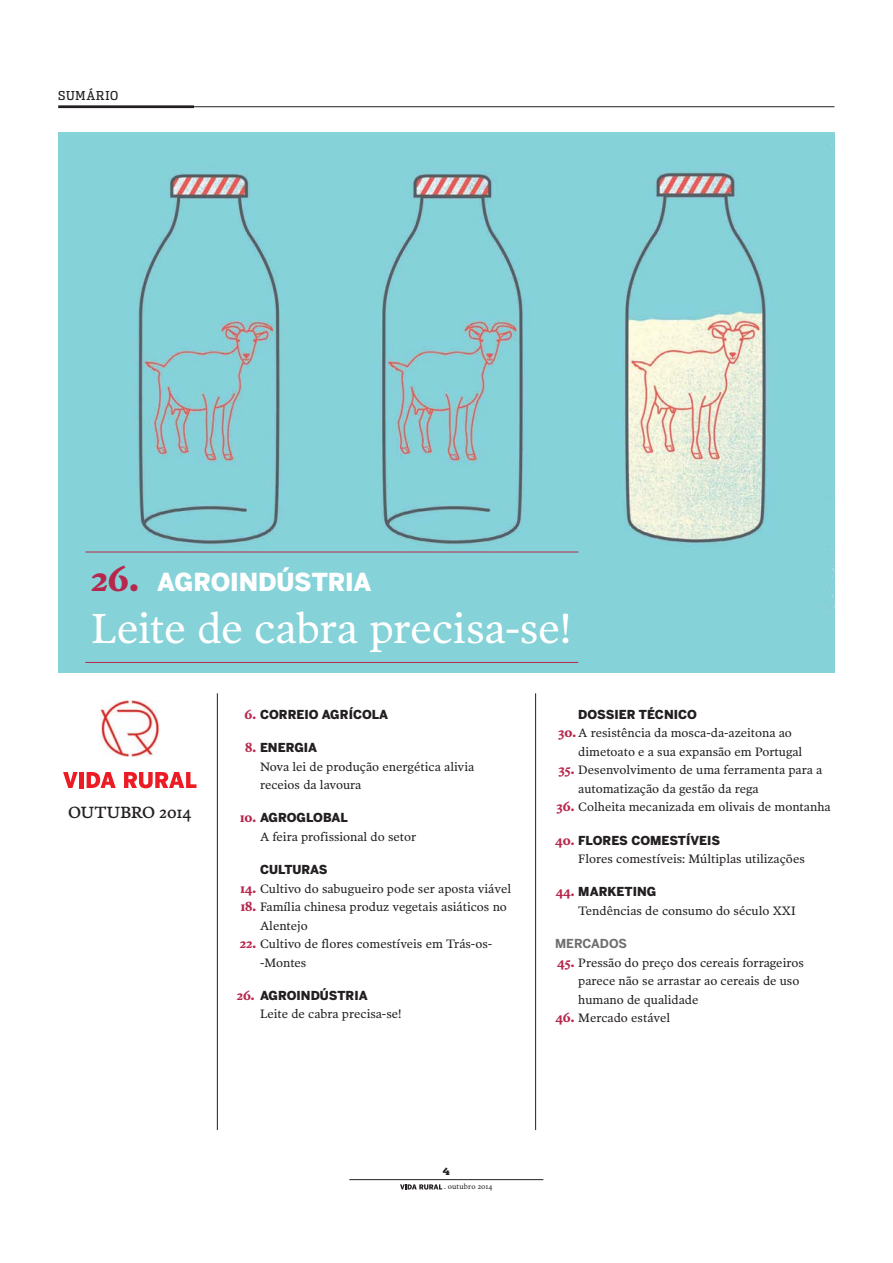
<style>
.page{position:relative;width:893px;height:1263px;background:#fff}
.page>*{position:absolute;margin:0;border:0;box-sizing:border-box;transform-origin:0 0}
.t1{font:42.45px "Poynter Text Roman Two";letter-spacing:-.01em;color:#fff}
.t2{font:900 24.6px "Benton Sans";letter-spacing:-.01em;color:#fff}
.t3{font:16.5px "Poynter Text Roman Four";letter-spacing:.01em;color:#231f20}
.t4{font:12.3px/18.5px "Poynter Text Roman Two";color:#231f20}
.t5{font:900 12.3px "Benton Sans";color:#231f20}
.t6{font:700 12.3px "Benton Sans";color:#6d6e70}
.t7{font:12.3px "Dispatch Cond";letter-spacing:.065em;color:#231f20}
.t8{font:900 9.6px "Dispatch";color:#231f20}
.t9{font:7.35px "Poynter Text Roman Two";letter-spacing:.015em;color:#231f20}
.s1{font-family:"Poynter Text";font-weight:700;font-size:32.85px;color:#b7274c}
.s2{font-family:"Poynter Text";font-weight:700;color:#b7274c}
</style>
<div class="page">
<svg style="left:400px;top:1184px;width:42px;height:6px"></svg>
<hr style="left:349px;top:1179px;width:194px;height:1px;background:#231f20">
<hr style="left:58px;top:105px;width:136px;height:3px;background:#231f20">
<hr style="left:194px;top:106px;width:640px;height:1px;background:#231f20">
<img style="left:58px;top:133px;width:776px;height:539px">
<hr style="left:535px;top:693px;width:1px;height:437px;background:#231f20">
<hr style="left:85px;top:662px;width:493px;height:1px;background:#b7274c">
<hr style="left:85px;top:552px;width:493px;height:1px;background:#b7274c">
<img style="left:100px;top:700px;width:60px;height:57px">
<svg style="left:63px;top:772px;width:15px;height:16px"></svg>
<div style="left:79px;top:772px;width:5px;height:16px;background:#ed1c24"></div>
<svg style="left:87px;top:772px;width:29px;height:16px"></svg>
<svg style="left:124px;top:772px;width:72px;height:16px"></svg>
<hr style="left:217px;top:693px;width:1px;height:437px;background:#231f20">
<p class="t7" style="left:58px;top:91px;width:61px">SUMÁRIO</p>
<h2 class="t2" style="left:91px;top:573px;width:282px"><span class="s1">26.</span> AGROINDÚSTRIA</h2>
<h1 class="t1" style="left:91px;top:612px;width:482px">Leite de cabra precisa-se!</h1>
<h3 class="t3" style="left:68px;top:802px;width:125px">OUTUBRO 2014</h3>
<p class="t5" style="left:245px;top:710px;width:145px"><span class="s2">6.</span> CORREIO AGRÍCOLA</p>
<p class="t5" style="left:245px;top:743px;width:74px"><span class="s2">8.</span> ENERGIA</p>
<p class="t4" style="left:260px;top:758px;width:216px">Nova lei de produção energética alivia receios da lavoura</p>
<p class="t5" style="left:240px;top:813px;width:109px"><span class="s2">10.</span> AGROGLOBAL</p>
<p class="t4" style="left:260px;top:828px;width:158px">A feira profissional do setor</p>
<p class="t5" style="left:260px;top:865px;width:69px">CULTURAS</p>
<p class="t4" style="left:240px;top:880px;width:272px"><span class="s2">14.</span> Cultivo do sabugueiro pode ser aposta viável</p>
<p class="t4" style="left:260px;top:899px;width:248px;text-indent:-19px"><span class="s2">18.</span> Família chinesa produz vegetais asiáticos no<br>Alentejo</p>
<p class="t4" style="left:260px;top:936px;width:234px;text-indent:-20px"><span class="s2">22.</span> Cultivo de flores comestíveis em Trás-os--Montes</p>
<p class="t5" style="left:237px;top:991px;width:132px"><span class="s2">26.</span> AGROINDÚSTRIA</p>
<p class="t4" style="left:260px;top:1006px;width:143px">Leite de cabra precisa-se!</p>
<p class="t5" style="left:578px;top:710px;width:120px">DOSSIER TÉCNICO</p>
<p class="t4" style="left:578px;top:725px;width:225px;text-indent:-20px"><span class="s2">30.</span> A resistência da mosca-da-azeitona ao dimetoato e a sua expansão em Portugal</p>
<p class="t4" style="left:578px;top:762px;width:245px;text-indent:-20px"><span class="s2">35.</span> Desenvolvimento de uma ferramenta para a automatização da gestão da rega</p>
<p class="t4" style="left:556px;top:799px;width:276px"><span class="s2">36.</span> Colheita mecanizada em olivais de montanha</p>
<p class="t5" style="left:555px;top:836px;width:166px"><span class="s2">40.</span> FLORES COMESTÍVEIS</p>
<p class="t4" style="left:578px;top:851px;width:228px">Flores comestíveis: Múltiplas utilizações</p>
<p class="t5" style="left:556px;top:887px;width:102px"><span class="s2">44.</span> MARKETING</p>
<p class="t4" style="left:578px;top:902px;width:219px">Tendências de consumo do século XXI</p>
<p class="t6" style="left:555px;top:939px;width:74px">MERCADOS</p>
<p class="t4" style="left:578px;top:954px;width:227px;text-indent:-21px"><span class="s2">45.</span> Pressão do preço dos cereais forrageiros parece não se arrastar ao cereais de uso humano de qualidade</p>
<p class="t4" style="left:555px;top:1010px;width:116px"><span class="s2">46.</span> Mercado estável</p>
<p class="t8" style="left:443px;top:1165px;width:9px">4</p>
<p class="t9" style="left:444px;top:1184px;width:50px">. outubro 2014</p>
</div>
